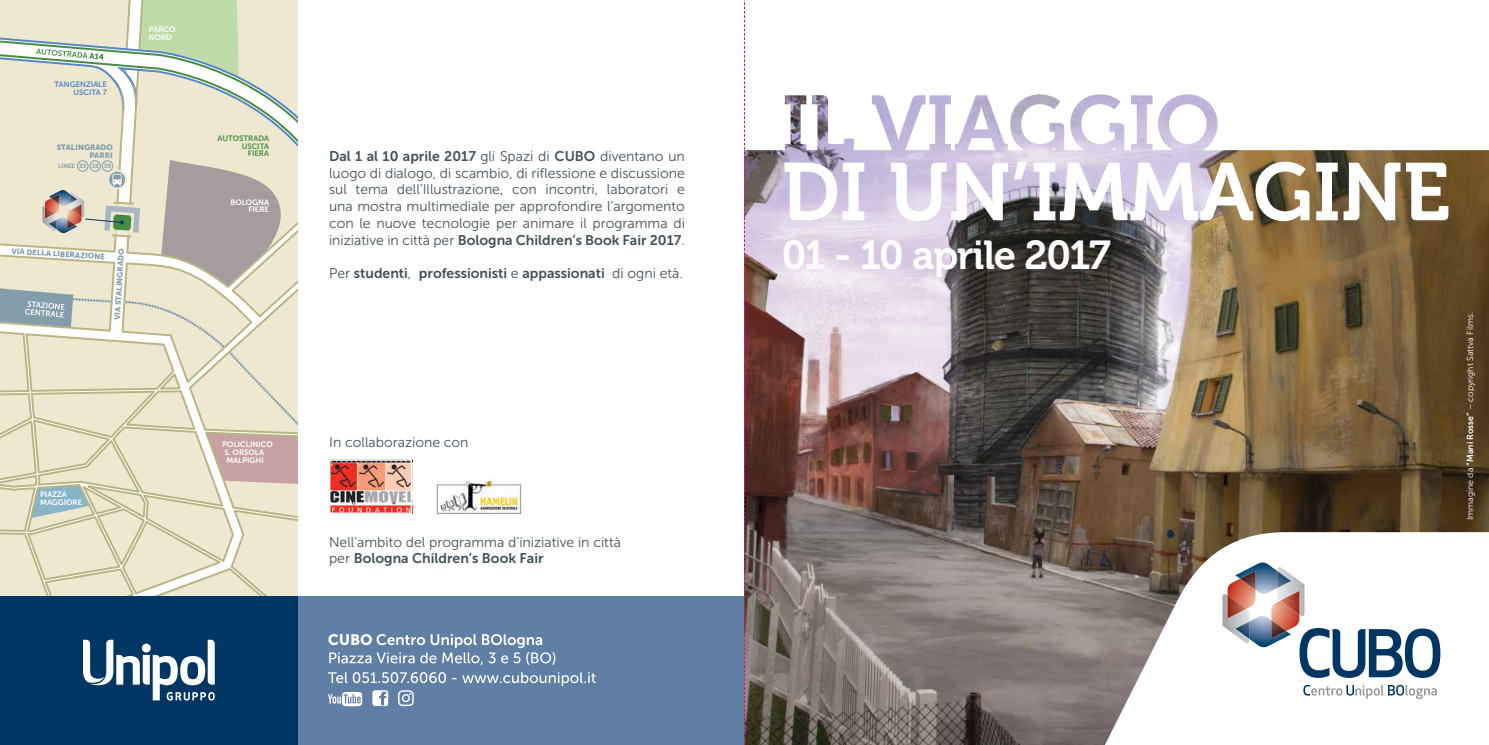
<style>
.page{position:relative;width:1489px;height:745px;background:#fff}
.page>*{position:absolute;margin:0;border:0;box-sizing:border-box;transform-origin:0 0}
.t1{font:81.02px "Museo 700";color:#fff}
.t2{font:40.25px "Museo 700";letter-spacing:-.035em;color:#fff}
.t3{font:14px/16.8px "Museo Sans 300";color:#43525a;text-align:justify}
.t4{font:14px "Museo Sans 700";color:#43525a}
.t5{font:8.75px "Museo Sans 300";color:#fff}
.t6{font:7.88px/7.9px "Museo Sans 700";color:#fff}
.t7{font:7.88px/7.9px "Museo Sans 900";color:#849daa;text-align:right}
.t8{font:7.88px/7.9px "Museo Sans 700";color:#458b42;text-align:right}
.t9{font:7.88px/7.9px "Museo Sans 700";color:#5586c5;text-align:right}
.t10{font:6.12px "Museo Sans 700";color:#849daa}
.s1{font-family:"Museo Sans 300"}
.s2{font-family:"Museo Sans 700"}
</style>
<div class="page">
<div style="left:14px;top:596px;width:751px;height:148px;background:#5f7fa5"></div>
<img style="left:745px;top:94px;width:743px;height:650px">
<svg style="left:0;top:0;width:298px;height:596px"></svg>
<svg style="left:113px;top:0;width:127px;height:21px"></svg>
<svg style="left:0;top:21px;width:298px;height:547px;fill:#ede8cf"></svg>
<div style="left:77px;top:161px;width:11px;height:10px;background:#ede8cf;border-radius:50%"></div>
<div style="left:77px;top:160px;width:11px;height:12px;border:1px solid #849daa;border-radius:50%"></div>
<div style="left:90px;top:161px;width:10px;height:10px;background:#ede8cf;border-radius:50%"></div>
<div style="left:89px;top:160px;width:12px;height:12px;border:1px solid #849daa;border-radius:50%"></div>
<div style="left:102px;top:161px;width:11px;height:10px;background:#ede8cf;border-radius:50%"></div>
<div style="left:102px;top:160px;width:11px;height:12px;border:1px solid #849daa;border-radius:50%"></div>
<svg style="left:42px;top:170px;width:98px;height:68px"></svg>
<div style="left:0;top:596px;width:298px;height:148px;background:#003663"></div>
<svg style="left:83px;top:639px;width:132px;height:61px"></svg>
<svg style="left:1097px;top:532px;width:391px;height:212px"></svg>
<svg style="left:1303px;top:684px;width:133px;height:14px"></svg>
<svg style="left:1222px;top:562px;width:218px;height:115px"></svg>
<img style="left:1280px;top:590px;width:19px;height:24px">
<img style="left:1271px;top:619px;width:14px;height:19px">
<img style="left:331px;top:461px;width:79px;height:50px">
<div style="left:329px;top:459px;width:83px;height:54px;border:1px solid #fff"></div>
<img style="left:436px;top:478px;width:86px;height:37px">
<svg style="left:328px;top:634px;width:227px;height:30px"></svg>
<svg style="left:328px;top:672px;width:267px;height:33px"></svg>
<svg style="left:744px;top:0;width:1px;height:744px"></svg>
<p class="t9" style="left:55px;top:81px;width:54px">TANGENZIALE<br>USCITA 7</p>
<p class="t7" style="left:57px;top:144px;width:57px">STALINGRADO<br>PARRI</p>
<p class="t10" style="left:58px;top:162px;width:54px">LINEE 35 38 39</p>
<p class="t6" style="left:149px;top:25px;width:28px">PARCO<br>NORD</p>
<p class="t7" style="left:12px;top:247px;width:95px;rotate:3deg">VIA DELLA LIBERAZIONE</p>
<p class="t7" style="left:114px;top:319px;width:72px;rotate:-87deg">VIA STALINGRADO</p>
<p class="t8" style="left:217px;top:134px;width:53px">AUTOSTRADA<br>USCITA<br>FIERA</p>
<p class="t6" style="left:230px;top:198px;width:40px;text-align:right">BOLOGNA<br>FIERE</p>
<p class="t6" style="left:40px;top:490px;width:44px">PIAZZA<br>MAGGIORE</p>
<p class="t6" style="left:222px;top:440px;width:52px">POLICLINICO<br>S. ORSOLA<br>MALPIGHI</p>
<p class="t4" style="left:329px;top:148px;width:357px">Dal 1 al 10 aprile 2017 <span class="s1">gli Spazi di</span> CUBO <span class="s1">diventano un</span></p>
<p class="t3" style="left:329px;top:164px;width:357px">luogo di dialogo, di scambio, di riflessione e discussione sul tema dell’Illustrazione, con incontri, laboratori e una mostra multimediale per approfondire l’argomento con le nuove tecnologie per animare il programma di</p>
<p class="t4" style="left:329px;top:232px;width:357px"><span class="s1">iniziative in città per</span> Bologna Children’s Book Fair 2017<span class="s1">.</span></p>
<p class="t4" style="left:329px;top:266px;width:355px"><span class="s1">Per</span> studenti<span class="s1">,</span> professionisti <span class="s1">e</span> appassionati <span class="s1">di ogni età.</span></p>
<p class="t3" style="left:329px;top:433px;width:141px">In collaborazione con</p>
<p class="t3" style="left:329px;top:533px;width:293px">Nell’ambito del programma d’iniziative in città</p>
<p class="t4" style="left:329px;top:550px;width:216px"><span class="s1">per</span> Bologna Children’s Book Fair</p>
<h1 class="t1" style="left:781px;top:147px;width:670px">DI UN’IMMAGINE</h1>
<h2 class="t2" style="left:781px;top:233px;width:330px">01 - 10 aprile 2017</h2>
<p class="t5" style="left:1465px;top:520px;width:209px;rotate:-90deg">Immagine da <span class="s2">“Mani Rosse”</span> – copyright Sattva Films.</p>
</div>
